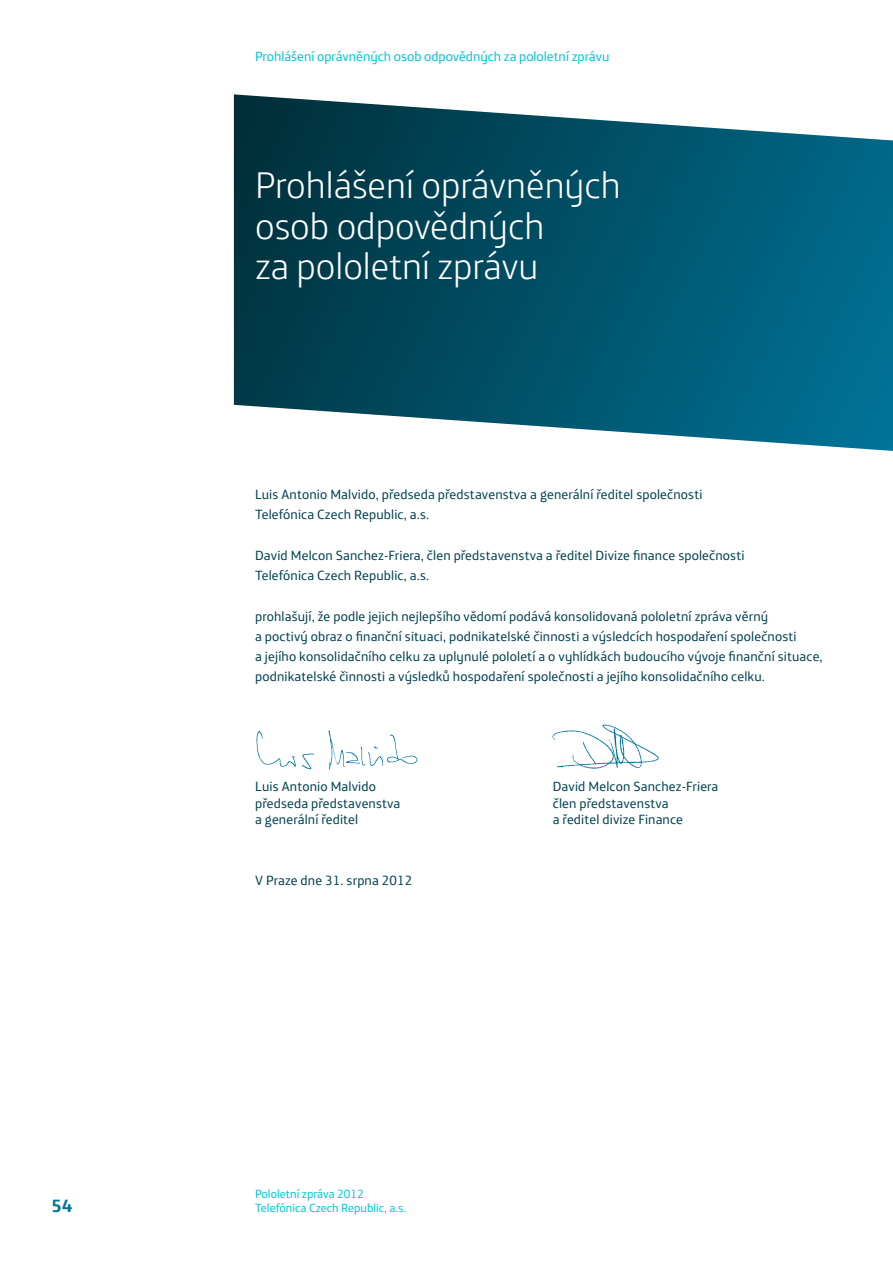
<style>
.page{position:relative;width:893px;height:1263px;background:#fff}
.page>*{position:absolute;margin:0;border:0;box-sizing:border-box;transform-origin:0 0}
.t1{font:300 37.5px/40.5px "Telefonica Headline";color:#fff}
.t2{font:700 18px "Telefonica Text";color:#00759a}
.TEXT{font:13.5px/20.2px "Telefonica Text";letter-spacing:.01em;color:#004250}
.t3{font:13.5px "Telefonica Text";color:#00c6d7}
.t4{font:12px "Telefonica Text";color:#00c6d7}
</style>
<div class="page">
<svg style="left:234px;top:94px;width:659px;height:357px;background:#21677b"></svg>
<img style="left:256px;top:730px;width:162px;height:40px">
<img style="left:552px;top:724px;width:107px;height:45px">
<p class="t3" style="left:255px;top:45px;width:356px">Prohlášení oprávněných osob odpovědných za pololetní zprávu</p>
<p class="t1" style="left:255px;top:161px;width:367px">Prohlášení oprávněných osob odpovědných<br>za pololetní zprávu</p>
<p class="TEXT" style="left:255px;top:483px;width:449px">Luis Antonio Malvido, předseda představenstva a generální ředitel společnosti<br>Telefónica Czech Republic, a.s.</p>
<p class="TEXT" style="left:255px;top:544px;width:491px">David Melcon Sanchez-Friera, člen představenstva a ředitel Divize finance společnosti<br>Telefónica Czech Republic, a.s.</p>
<p class="TEXT" style="left:255px;top:604px;width:569px">prohlašují, že podle jejich nejlepšího vědomí podává konsolidovaná pololetní zpráva věrný<br>a poctivý obraz o finanční situaci, podnikatelské činnosti a výsledcích hospodaření společnosti<br>a jejího konsolidačního celku za uplynulé pololetí a o vyhlídkách budoucího vývoje finanční situace, podnikatelské činnosti a výsledků hospodaření společnosti a jejího konsolidačního celku.</p>
<p class="TEXT" style="left:255px;top:775px;width:122px">Luis Antonio Malvido</p>
<p class="TEXT" style="left:553px;top:775px;width:167px">David Melcon Sanchez-Friera</p>
<p class="TEXT" style="left:255px;top:791px;width:147px">předseda představenstva</p>
<p class="TEXT" style="left:553px;top:791px;width:117px">člen představenstva</p>
<p class="TEXT" style="left:255px;top:808px;width:105px">a generální ředitel</p>
<p class="TEXT" style="left:553px;top:808px;width:132px">a ředitel divize Finance</p>
<p class="TEXT" style="left:255px;top:869px;width:158px">V Praze dne 31. srpna 2012</p>
<p class="t4" style="left:255px;top:1183px;width:110px">Pololetní zpráva 2012</p>
<h2 class="t2" style="left:51px;top:1189px;width:23px">54</h2>
<p class="t4" style="left:255px;top:1198px;width:153px">Telefónica Czech Republic, a.s.</p>
</div>
